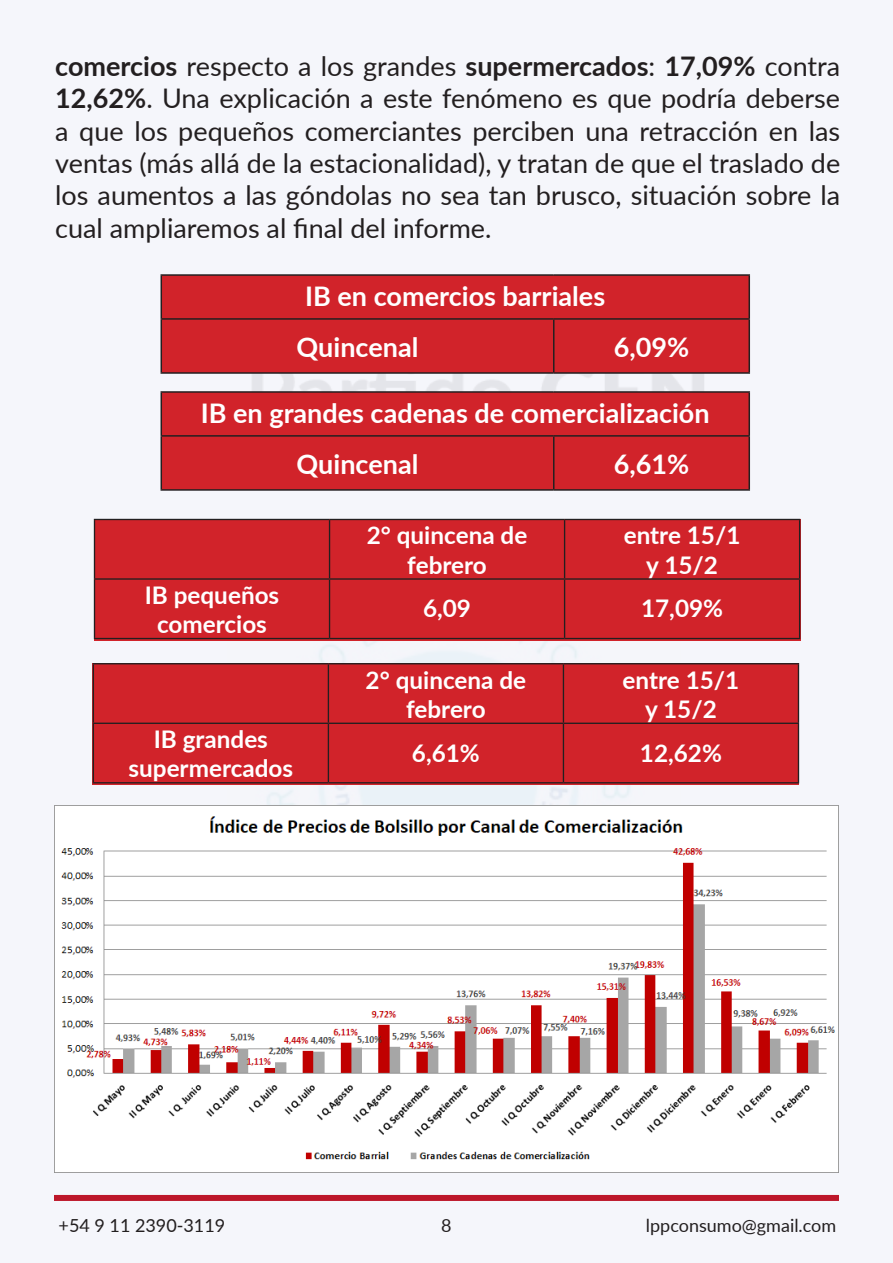
<style>
.page{position:relative;width:893px;height:1263px;background:#f5f6fb}
.page>*{position:absolute;margin:0;border:0;box-sizing:border-box;transform-origin:0 0}
.t1{font:27px/32.4px "Lato";color:#231f20;text-align:justify}
.t2{font:700 27px "Lato";color:#fff}
.t3{font:700 24.3px "Lato";color:#fff}
.t4{font:18px "Lato";color:#231f20}
.s1{font-weight:700}
</style>
<div class="page">
<div style="left:54px;top:1195px;width:785px;height:6px;background:#bd172a"></div>
<img style="left:105px;top:274px;width:696px;height:312px">
<img style="left:228px;top:640px;width:452px;height:165px">
<div style="left:162px;top:276px;width:586px;height:96px;background:#d1232a"></div>
<hr style="left:161px;top:274px;width:393px;height:2px;background:#231f20">
<hr style="left:161px;top:276px;width:1px;height:42px;background:#231f20">
<hr style="left:554px;top:274px;width:196px;height:2px;background:#231f20">
<hr style="left:748px;top:276px;width:2px;height:42px;background:#231f20">
<hr style="left:161px;top:318px;width:393px;height:2px;background:#231f20">
<hr style="left:161px;top:320px;width:1px;height:52px;background:#231f20">
<hr style="left:554px;top:318px;width:196px;height:2px;background:#231f20">
<hr style="left:553px;top:320px;width:1px;height:52px;background:#231f20">
<hr style="left:748px;top:320px;width:2px;height:52px;background:#231f20">
<hr style="left:161px;top:372px;width:393px;height:2px;background:#231f20">
<hr style="left:554px;top:372px;width:196px;height:2px;background:#231f20">
<div style="left:162px;top:393px;width:586px;height:96px;background:#d1232a"></div>
<hr style="left:161px;top:391px;width:393px;height:2px;background:#231f20">
<hr style="left:161px;top:393px;width:1px;height:42px;background:#231f20">
<hr style="left:554px;top:391px;width:196px;height:2px;background:#231f20">
<hr style="left:748px;top:393px;width:2px;height:42px;background:#231f20">
<hr style="left:161px;top:435px;width:393px;height:2px;background:#231f20">
<hr style="left:161px;top:437px;width:1px;height:52px;background:#231f20">
<hr style="left:554px;top:435px;width:196px;height:2px;background:#231f20">
<hr style="left:553px;top:437px;width:1px;height:52px;background:#231f20">
<hr style="left:748px;top:437px;width:2px;height:52px;background:#231f20">
<hr style="left:161px;top:489px;width:393px;height:2px;background:#231f20">
<hr style="left:554px;top:489px;width:196px;height:2px;background:#231f20">
<div style="left:94px;top:519px;width:706px;height:121px;background:#d1232a"></div>
<hr style="left:94px;top:519px;width:236px;height:1px;background:#231f20">
<hr style="left:94px;top:520px;width:1px;height:58px;background:#231f20">
<hr style="left:330px;top:519px;width:235px;height:1px;background:#231f20">
<hr style="left:329px;top:520px;width:1px;height:58px;background:#231f20">
<hr style="left:565px;top:519px;width:235px;height:1px;background:#231f20">
<hr style="left:564px;top:520px;width:1px;height:58px;background:#231f20">
<hr style="left:799px;top:520px;width:1px;height:58px;background:#231f20">
<hr style="left:94px;top:578px;width:236px;height:2px;background:#231f20">
<hr style="left:94px;top:580px;width:1px;height:58px;background:#231f20">
<hr style="left:330px;top:578px;width:235px;height:2px;background:#231f20">
<hr style="left:329px;top:580px;width:1px;height:58px;background:#231f20">
<hr style="left:565px;top:578px;width:235px;height:2px;background:#231f20">
<hr style="left:564px;top:580px;width:1px;height:58px;background:#231f20">
<hr style="left:799px;top:580px;width:1px;height:58px;background:#231f20">
<hr style="left:94px;top:638px;width:236px;height:1px;background:#231f20">
<hr style="left:330px;top:638px;width:235px;height:1px;background:#231f20">
<hr style="left:565px;top:638px;width:235px;height:1px;background:#231f20">
<div style="left:93px;top:663px;width:706px;height:122px;background:#d1232a"></div>
<hr style="left:93px;top:663px;width:235px;height:1px;background:#231f20">
<hr style="left:93px;top:664px;width:1px;height:59px;background:#231f20">
<hr style="left:328px;top:663px;width:235px;height:1px;background:#231f20">
<hr style="left:328px;top:664px;width:1px;height:59px;background:#231f20">
<hr style="left:563px;top:663px;width:236px;height:1px;background:#231f20">
<hr style="left:563px;top:664px;width:1px;height:59px;background:#231f20">
<hr style="left:798px;top:664px;width:1px;height:59px;background:#231f20">
<hr style="left:93px;top:723px;width:235px;height:1px;background:#231f20">
<hr style="left:93px;top:724px;width:1px;height:58px;background:#231f20">
<hr style="left:328px;top:723px;width:235px;height:1px;background:#231f20">
<hr style="left:328px;top:724px;width:1px;height:58px;background:#231f20">
<hr style="left:563px;top:723px;width:236px;height:1px;background:#231f20">
<hr style="left:563px;top:724px;width:1px;height:58px;background:#231f20">
<hr style="left:798px;top:724px;width:1px;height:58px;background:#231f20">
<hr style="left:93px;top:782px;width:235px;height:1px;background:#231f20">
<hr style="left:328px;top:782px;width:235px;height:1px;background:#231f20">
<hr style="left:563px;top:782px;width:236px;height:1px;background:#231f20">
<img style="left:54px;top:805px;width:785px;height:367px">
<p class="t1" style="left:55px;top:49px;width:786px"><span class="s1">comercios</span> respecto a los grandes <span class="s1">supermercados</span>: <span class="s1">17,09%</span> contra <span class="s1">12,62%</span>. Una explicación a este fenómeno es que podría deberse a que los pequeños comerciantes perciben una retracción en las ventas (más allá de la estacionalidad), y tratan de que el traslado de los aumentos a las góndolas no sea tan brusco, situación sobre la cual ampliaremos al final del informe.</p>
<p class="t2" style="left:305px;top:276px;width:301px">IB en comercios barriales</p>
<p class="t2" style="left:297px;top:327px;width:123px">Quincenal</p>
<p class="t2" style="left:614px;top:327px;width:77px">6,09%</p>
<p class="t2" style="left:201px;top:393px;width:510px">IB en grandes cadenas de comercialización</p>
<p class="t2" style="left:297px;top:444px;width:123px">Quincenal</p>
<p class="t2" style="left:614px;top:444px;width:77px">6,61%</p>
<p class="t3" style="left:145px;top:577px;width:136px">IB pequeños</p>
<p class="t3" style="left:157px;top:606px;width:111px">comercios</p>
<p class="t3" style="left:154px;top:721px;width:116px">IB grandes</p>
<p class="t3" style="left:128px;top:751px;width:166px">supermercados</p>
<p class="t3" style="left:367px;top:518px;width:162px">2° quincena de</p>
<p class="t3" style="left:407px;top:547px;width:81px">febrero</p>
<p class="t3" style="left:624px;top:518px;width:118px">entre 15/1</p>
<p class="t3" style="left:646px;top:547px;width:73px">y 15/2</p>
<p class="t3" style="left:423px;top:591px;width:49px">6,09</p>
<p class="t3" style="left:641px;top:591px;width:83px">17,09%</p>
<p class="t3" style="left:366px;top:662px;width:162px">2° quincena de</p>
<p class="t3" style="left:406px;top:691px;width:81px">febrero</p>
<p class="t3" style="left:623px;top:662px;width:118px">entre 15/1</p>
<p class="t3" style="left:645px;top:691px;width:73px">y 15/2</p>
<p class="t3" style="left:412px;top:735px;width:69px">6,61%</p>
<p class="t3" style="left:640px;top:735px;width:83px">12,62%</p>
<p class="t4" style="left:59px;top:1212px;width:168px">+54 9 11 2390-3119</p>
<p class="t4" style="left:441px;top:1212px;width:12px">8</p>
<p class="t4" style="left:646px;top:1212px;width:192px">lppconsumo@gmail.com</p>
</div>
